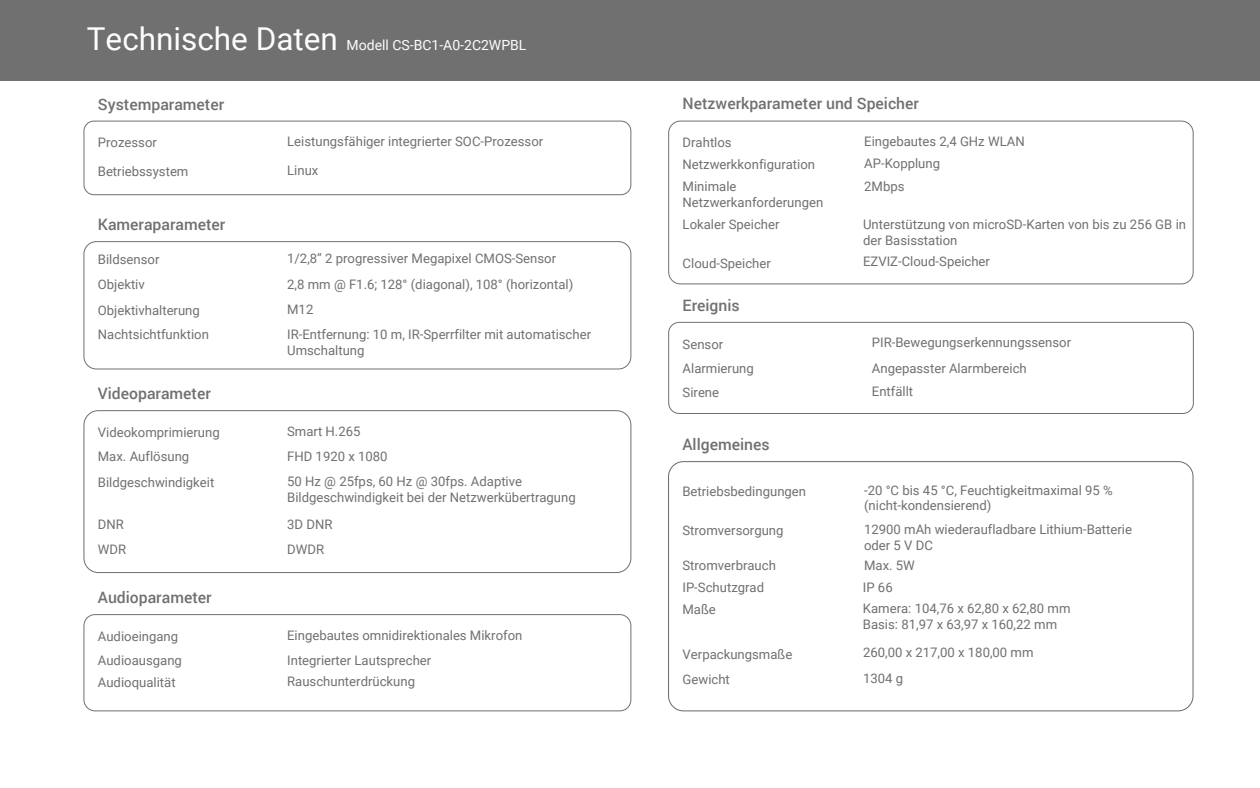
<style>
.page{position:relative;width:1260px;height:788px;background:#fff}
.page>*{position:absolute;margin:0;border:0;box-sizing:border-box;transform-origin:0 0}
.t1{font:31.5px "Roboto";color:#fcfdfd}
.t2{font:500 15.75px "Roboto";color:#717071}
.t3{font:14px "Roboto";color:#fcfdfd}
.t4{font:13.12px/15.8px "Roboto";color:#717071}
</style>
<div class="page">
<div style="left:0;top:0;width:1260px;height:80px;background:#717071"></div>
<div style="left:84px;top:241px;width:547px;height:128px;border:1px solid #717071;border-radius:12px"></div>
<div style="left:84px;top:614px;width:547px;height:97px;border:1px solid #717071;border-radius:11px"></div>
<div style="left:668px;top:322px;width:526px;height:92px;border:1px solid #717071;border-radius:11px"></div>
<div style="left:83px;top:410px;width:548px;height:163px;border:1px solid #717071;border-radius:14px"></div>
<div style="left:84px;top:121px;width:547px;height:74px;border:1px solid #717071;border-radius:10px"></div>
<div style="left:668px;top:121px;width:526px;height:163px;border:1px solid #717071;border-radius:12px"></div>
<div style="left:668px;top:461px;width:526px;height:250px;border:1px solid #717071;border-radius:15px"></div>
<h1 class="t1" style="left:87px;top:16px;width:253px">Technische Daten</h1>
<p class="t3" style="left:347px;top:35px;width:181px">Modell CS-BC1-A0-2C2WPBL</p>
<p class="t2" style="left:98px;top:93px;width:128px">Systemparameter</p>
<p class="t4" style="left:98px;top:134px;width:61px">Prozessor</p>
<p class="t4" style="left:287px;top:133px;width:258px">Leistungsfähiger integrierter SOC-Prozessor</p>
<p class="t4" style="left:98px;top:163px;width:92px">Betriebssystem</p>
<p class="t4" style="left:287px;top:162px;width:33px">Linux</p>
<p class="t2" style="left:98px;top:213px;width:129px">Kameraparameter</p>
<p class="t4" style="left:98px;top:251px;width:63px">Bildsensor</p>
<p class="t4" style="left:287px;top:250px;width:270px">1/2,8” 2 progressiver Megapixel CMOS-Sensor</p>
<p class="t4" style="left:98px;top:275px;width:48px">Objektiv</p>
<p class="t4" style="left:287px;top:275px;width:288px">2,8 mm @ F1.6; 128° (diagonal), 108° (horizontal)</p>
<p class="t4" style="left:98px;top:301px;width:104px">Objektivhalterung</p>
<p class="t4" style="left:287px;top:300px;width:28px">M12</p>
<p class="t4" style="left:98px;top:326px;width:113px">Nachtsichtfunktion</p>
<p class="t4" style="left:287px;top:326px;width:305px">IR-Entfernung: 10 m, IR-Sperrfilter mit automatischer<br>Umschaltung</p>
<p class="t2" style="left:683px;top:92px;width:238px">Netzwerkparameter und Speicher</p>
<p class="t4" style="left:683px;top:134px;width:51px">Drahtlos</p>
<p class="t4" style="left:864px;top:133px;width:162px">Eingebautes 2,4 GHz WLAN</p>
<p class="t4" style="left:683px;top:156px;width:134px">Netzwerkkonfiguration</p>
<p class="t4" style="left:864px;top:155px;width:77px">AP-Kopplung</p>
<p class="t4" style="left:683px;top:178px;width:142px">Minimale<br>Netzwerkanforderungen</p>
<p class="t4" style="left:864px;top:178px;width:42px">2Mbps</p>
<p class="t4" style="left:683px;top:216px;width:98px">Lokaler Speicher</p>
<p class="t4" style="left:863px;top:216px;width:325px">Unterstützung von microSD-Karten von bis zu 256 GB in der Basisstation</p>
<p class="t4" style="left:683px;top:254px;width:90px">Cloud-Speicher</p>
<p class="t4" style="left:863px;top:253px;width:128px">EZVIZ-Cloud-Speicher</p>
<p class="t2" style="left:683px;top:294px;width:59px">Ereignis</p>
<p class="t4" style="left:683px;top:335px;width:42px">Sensor</p>
<p class="t4" style="left:872px;top:334px;width:201px">PIR-Bewegungserkennungssensor</p>
<p class="t4" style="left:683px;top:360px;width:73px">Alarmierung</p>
<p class="t4" style="left:872px;top:360px;width:156px">Angepasster Alarmbereich</p>
<p class="t2" style="left:98px;top:382px;width:115px">Videoparameter</p>
<p class="t4" style="left:683px;top:384px;width:38px">Sirene</p>
<p class="t4" style="left:872px;top:383px;width:43px">Entfällt</p>
<p class="t4" style="left:98px;top:424px;width:123px">Videokomprimierung</p>
<p class="t4" style="left:287px;top:422px;width:75px">Smart H.265</p>
<p class="t4" style="left:98px;top:448px;width:93px">Max. Auflösung</p>
<p class="t4" style="left:287px;top:448px;width:102px">FHD 1920 x 1080</p>
<p class="t4" style="left:98px;top:474px;width:118px">Bildgeschwindigkeit</p>
<p class="t4" style="left:287px;top:473px;width:290px">50 Hz @ 25fps, 60 Hz @ 30fps. Adaptive<br>Bildgeschwindigkeit bei der Netzwerkübertragung</p>
<p class="t4" style="left:98px;top:516px;width:28px">DNR</p>
<p class="t4" style="left:287px;top:516px;width:47px">3D DNR</p>
<p class="t4" style="left:98px;top:541px;width:30px">WDR</p>
<p class="t4" style="left:287px;top:541px;width:38px">DWDR</p>
<p class="t2" style="left:682px;top:433px;width:89px">Allgemeines</p>
<p class="t4" style="left:682px;top:482px;width:125px">Betriebsbedingungen</p>
<p class="t4" style="left:864px;top:481px;width:250px">-20 °C bis 45 °C, Feuchtigkeitmaximal 95 % (nicht-kondensierend)</p>
<p class="t4" style="left:682px;top:522px;width:103px">Stromversorgung</p>
<p class="t4" style="left:864px;top:521px;width:270px">12900 mAh wiederaufladbare Lithium-Batterie oder 5 V DC</p>
<p class="t4" style="left:682px;top:557px;width:95px">Stromverbrauch</p>
<p class="t4" style="left:864px;top:557px;width:52px">Max. 5W</p>
<p class="t4" style="left:682px;top:578px;width:83px">IP-Schutzgrad</p>
<p class="t4" style="left:863px;top:578px;width:31px">IP 66</p>
<p class="t4" style="left:682px;top:601px;width:35px">Maße</p>
<p class="t4" style="left:863px;top:600px;width:209px">Kamera: 104,76 x 62,80 x 62,80 mm<br>Basis: 81,97 x 63,97 x 160,22 mm</p>
<p class="t4" style="left:683px;top:645px;width:111px">Verpackungsmaße</p>
<p class="t4" style="left:863px;top:644px;width:172px">260,00 x 217,00 x 180,00 mm</p>
<p class="t4" style="left:683px;top:670px;width:49px">Gewicht</p>
<p class="t4" style="left:863px;top:669px;width:42px">1304 g</p>
<p class="t2" style="left:98px;top:586px;width:115px">Audioparameter</p>
<p class="t4" style="left:98px;top:627px;width:82px">Audioeingang</p>
<p class="t4" style="left:287px;top:626px;width:237px">Eingebautes omnidirektionales Mikrofon</p>
<p class="t4" style="left:98px;top:652px;width:86px">Audioausgang</p>
<p class="t4" style="left:287px;top:652px;width:146px">Integrierter Lautsprecher</p>
<p class="t4" style="left:98px;top:673px;width:79px">Audioqualität</p>
<p class="t4" style="left:287px;top:672px;width:129px">Rauschunterdrückung</p>
</div>
